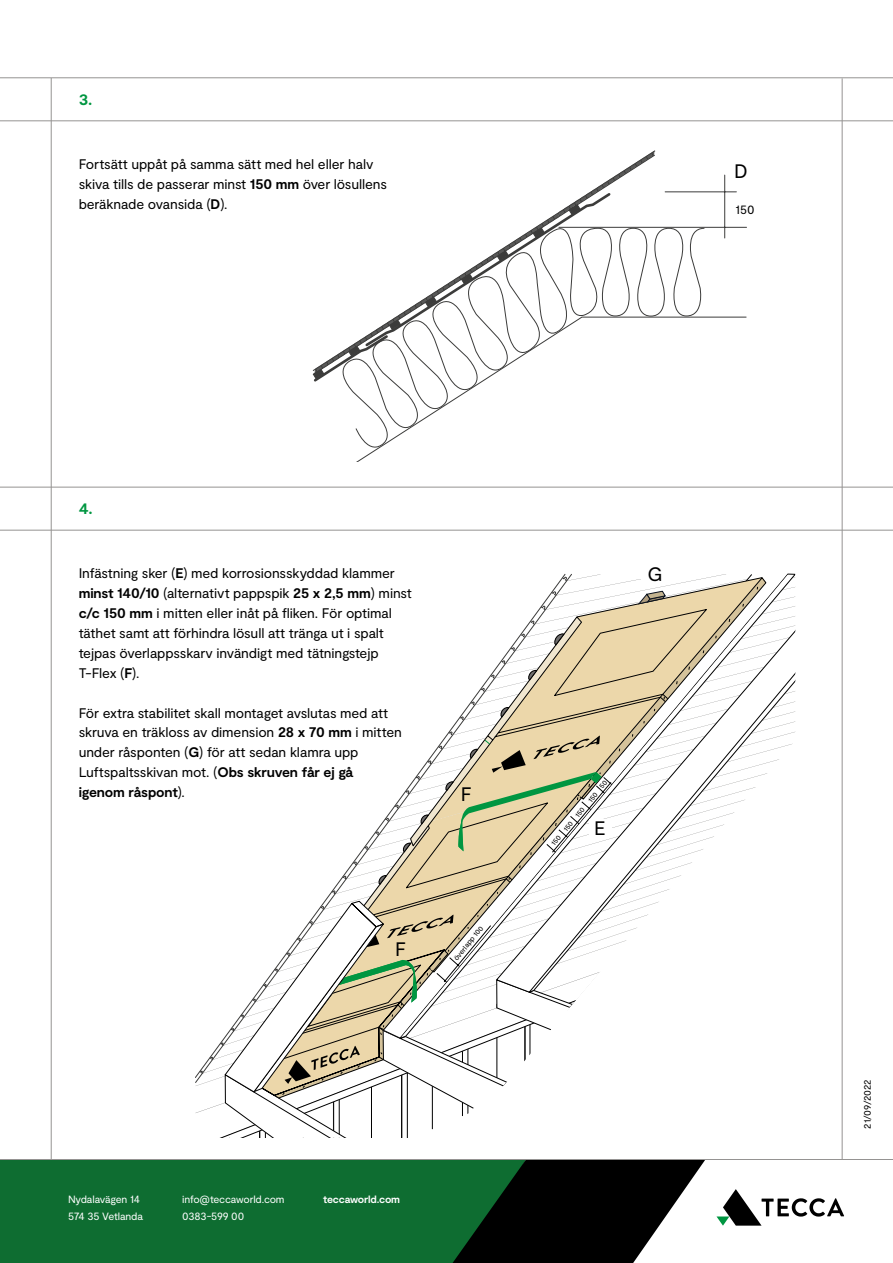
<style>
.page{position:relative;width:893px;height:1263px;background:#fff}
.page>*{position:absolute;margin:0;border:0;box-sizing:border-box;transform-origin:0 0}
.t1{font:19.5px "Moderat";color:#000}
.t2{font:700 16.5px "Moderat";color:#009641}
.t3{font:13.8px/19.8px "Moderat";letter-spacing:-.01em;color:#000}
.t4{font:12px "Moderat";color:#000}
.t5{font:10.5px/16.5px "Moderat";letter-spacing:-.02em;color:#fff}
.t6{font:700 10.5px "Moderat";letter-spacing:-.02em;color:#fff}
.t7{font:9.3px "Moderat";letter-spacing:-.005em;color:#000}
.t8{font:7.2px "Moderat";color:#000}
.s1{font-weight:700}
</style>
<div class="page">
<hr style="left:51px;top:78px;width:1px;height:1088px;background:#959392">
<svg style="left:225px;top:577px;width:541px;height:561px"></svg>
<svg style="left:281px;top:718px;width:515px;height:420px"></svg>
<div style="left:0;top:1160px;width:453px;height:103px;background:#0e6d31"></div>
<svg style="left:453px;top:1160px;width:252px;height:103px"></svg>
<svg style="left:716px;top:1189px;width:128px;height:36px"></svg>
<hr style="left:0;top:121px;width:893px;height:1px;background:#959392">
<hr style="left:0;top:530px;width:893px;height:1px;background:#959392">
<hr style="left:0;top:1159px;width:893px;height:1px;background:#959392">
<hr style="left:842px;top:78px;width:1px;height:1082px;background:#959392">
<hr style="left:0;top:78px;width:893px;height:1px;background:#959392">
<hr style="left:0;top:487px;width:893px;height:1px;background:#959392">
<svg style="left:332px;top:343px;width:23px;height:52px"></svg>
<svg style="left:355px;top:174px;width:392px;height:287px"></svg>
<div style="left:641px;top:565px;width:28px;height:18px;background:#fff"></div>
<div style="left:589px;top:820px;width:22px;height:18px;background:#fff"></div>
<p class="t2" style="left:79px;top:89px;width:15px">3.</p>
<p class="t3" style="left:79px;top:155px;width:310px">Fortsätt uppåt på samma sätt med hel eller halv skiva tills de passerar minst <span class="s1">150 mm</span> över lösullens beräknade ovansida (<span class="s1">D</span>).</p>
<h1 class="t1" style="left:734px;top:160px;width:15px">D</h1>
<p class="t4" style="left:736px;top:203px;width:20px">150</p>
<p class="t2" style="left:79px;top:499px;width:16px">4.</p>
<p class="t3" style="left:79px;top:564px;width:335px">Infästning sker (<span class="s1">E</span>) med korrosionsskyddad klammer <span class="s1">minst 140/10</span> (alternativt pappspik <span class="s1">25 x 2,5 mm</span>) minst <span class="s1">c/c 150 mm</span> i mitten eller inåt på fliken. För optimal täthet samt att förhindra lösull att tränga ut i spalt tejpas överlappsskarv invändigt med tätningstejp T-Flex (<span class="s1">F</span>).</p>
<p class="t3" style="left:79px;top:703px;width:325px">För extra stabilitet skall montaget avslutas med att skruva en träkloss av dimension <span class="s1">28 x 70 mm</span> i mitten under råsponten (<span class="s1">G</span>) för att sedan klamra upp Luftspaltsskivan mot. (<span class="s1">Obs skruven får ej gå igenom råspont</span>).</p>
<h1 class="t1" style="left:461px;top:783px;width:12px">F</h1>
<h1 class="t1" style="left:395px;top:938px;width:12px">F</h1>
<p class="t8" style="left:452px;top:957px;width:44px;rotate:-51deg">överlapp 100</p>
<h1 class="t1" style="left:648px;top:563px;width:17px">G</h1>
<p class="t8" style="left:550px;top:842px;width:84px;rotate:-51deg">150 150 150 150 50</p>
<h1 class="t1" style="left:594px;top:817px;width:13px">E</h1>
<p class="t5" style="left:68px;top:1192px;width:76px">Nydalavägen 14<br>574 35 Vetlanda</p>
<p class="t5" style="left:182px;top:1192px;width:104px">info@teccaworld.com<br>0383-599 00</p>
<p class="t6" style="left:323px;top:1193px;width:78px">teccaworld.com</p>
<p class="t7" style="left:862px;top:1128px;width:51px;rotate:-90deg">21/09/2022</p>
</div>
